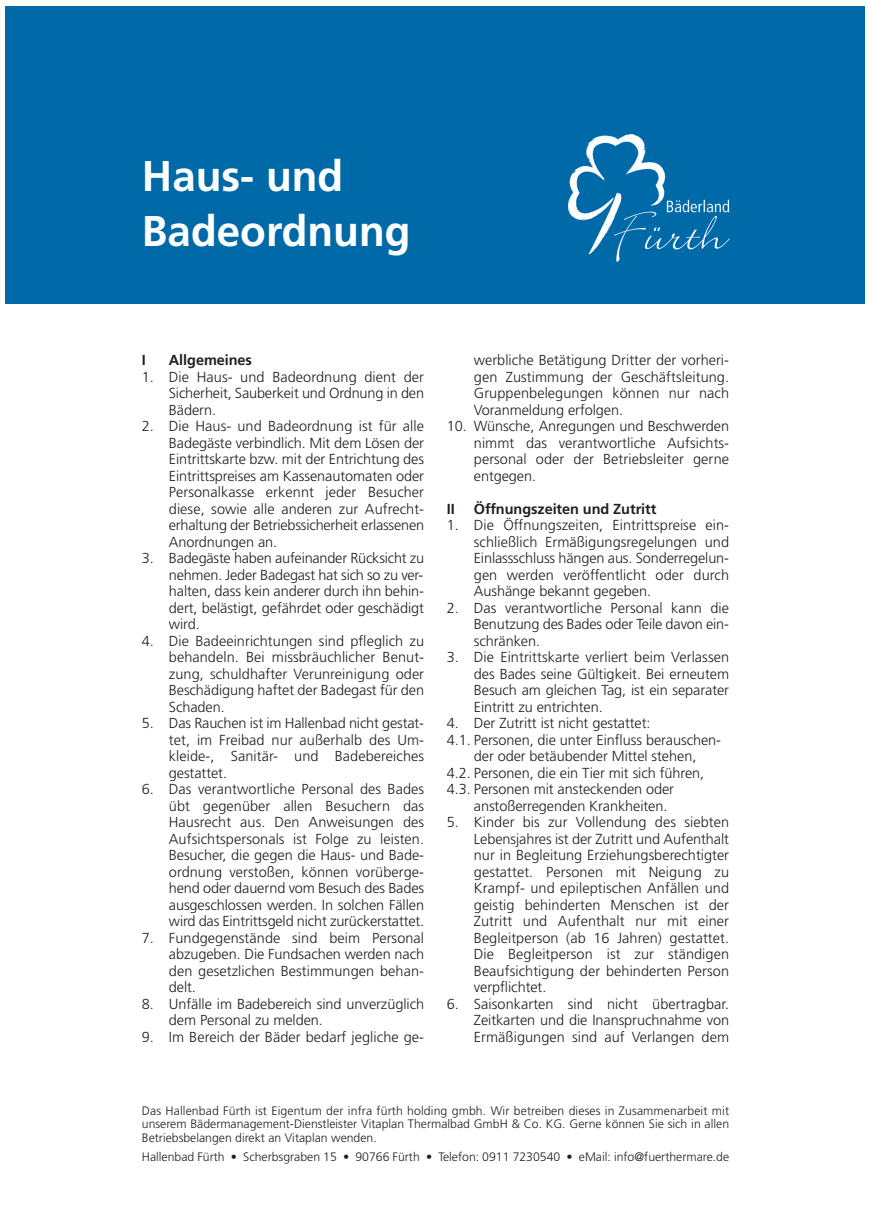
<style>
.page{position:relative;width:871px;height:1219px;background:#fff}
.page>*{position:absolute;margin:0;border:0;box-sizing:border-box;transform-origin:0 0}
.t1{font:700 43px/55.3px "Frutiger";color:#fff}
.t2{font:300 14.5px/16.5px "Frutiger LT Std";letter-spacing:-.005em;color:#231f20;text-align:justify}
.t3{font:700 14.5px "Frutiger LT Std";letter-spacing:-.005em;color:#231f20}
.t4{font:300 12.2px/13.5px "Frutiger LT Std";color:#231f20;text-align:justify}
</style>
<div class="page">
<div style="left:6px;top:6px;width:859px;height:297px;background:#006aa8"></div>
<img style="left:568px;top:134px;width:161px;height:128px">
<h1 class="t1" style="left:142px;top:152px;width:270px">Haus- und<br>Badeordnung</h1>
<p class="t3" style="left:142px;top:354px;width:6px">I</p>
<p class="t3" style="left:169px;top:354px;width:85px">Allgemeines</p>
<p class="t2" style="left:169px;top:370px;width:257px;text-indent:-27px">1. Die Haus- und Badeordnung dient der Sicherheit, Sauberkeit und Ordnung in den Bädern.</p>
<p class="t2" style="left:169px;top:419px;width:257px;text-indent:-27px">2. Die Haus- und Badeordnung ist für alle Badegäste verbindlich. Mit dem Lösen der Eintrittskarte bzw. mit der Entrichtung des Eintrittspreises am Kassenautomaten oder Personalkasse erkennt jeder Besucher diese, sowie alle anderen zur Aufrecht&shy;erhaltung der Betriebssicherheit erlassenen Anordnungen an.</p>
<p class="t2" style="left:169px;top:551px;width:257px;text-indent:-27px">3. Badegäste haben aufeinander Rücksicht zu nehmen. Jeder Badegast hat sich so zu ver&shy;halten, dass kein anderer durch ihn behin&shy;dert, belästigt, gefährdet oder geschädigt wird.</p>
<p class="t2" style="left:169px;top:634px;width:257px;text-indent:-27px">4. Die Badeeinrichtungen sind pfleglich zu behandeln. Bei missbräuchlicher Benut&shy;zung, schuldhafter Verunreinigung oder Beschädigung haftet der Badegast für den Schaden.</p>
<p class="t2" style="left:169px;top:716px;width:257px;text-indent:-27px">5. Das Rauchen ist im Hallenbad nicht gestat&shy;tet, im Freibad nur außerhalb des Um&shy;kleide-, Sanitär- und Badebereiches gestattet.</p>
<p class="t2" style="left:169px;top:782px;width:257px;text-indent:-27px">6. Das verantwortliche Personal des Bades übt gegenüber allen Besuchern das Hausrecht aus. Den Anweisungen des Aufsichtspersonals ist Folge zu leisten.<br>Besucher, die gegen die Haus- und Bade&shy;ordnung verstoßen, können vorüberge&shy;hend oder dauernd vom Besuch des Bades ausgeschlossen werden. In solchen Fällen wird das Eintrittsgeld nicht zurückerstattet.</p>
<p class="t2" style="left:169px;top:931px;width:257px;text-indent:-27px">7. Fundgegenstände sind beim Personal abzugeben. Die Fundsachen werden nach den gesetzlichen Bestimmungen behan&shy;delt.</p>
<p class="t2" style="left:169px;top:997px;width:257px;text-indent:-27px">8. Unfälle im Badebereich sind unverzüglich dem Personal zu melden.</p>
<p class="t2" style="left:142px;top:1030px;width:283px">9. Im Bereich der Bäder bedarf jegliche ge-</p>
<p class="t2" style="left:473px;top:353px;width:257px">werbliche Betätigung Dritter der vorheri&shy;gen Zustimmung der Geschäftsleitung.<br>Gruppenbelegungen können nur nach Voranmeldung erfolgen.</p>
<p class="t2" style="left:473px;top:419px;width:257px;text-indent:-27px">10. Wünsche, Anregungen und Beschwerden nimmt das verantwortliche Aufsichts&shy;personal oder der Betriebsleiter gerne entgegen.</p>
<p class="t3" style="left:446px;top:503px;width:9px">II</p>
<p class="t3" style="left:473px;top:503px;width:184px">Öffnungszeiten und Zutritt</p>
<p class="t2" style="left:473px;top:518px;width:257px;text-indent:-27px">1. Die Öffnungszeiten, Eintrittspreise ein&shy;schließlich Ermäßigungsregelungen und Einlassschluss hängen aus. Sonderregelun&shy;gen werden veröffentlicht oder durch Aushänge bekannt gegeben.</p>
<p class="t2" style="left:473px;top:601px;width:257px;text-indent:-27px">2. Das verantwortliche Personal kann die Benutzung des Bades oder Teile davon ein&shy;schränken.</p>
<p class="t2" style="left:473px;top:650px;width:257px;text-indent:-27px">3. Die Eintrittskarte verliert beim Verlassen des Bades seine Gültigkeit. Bei erneutem Besuch am gleichen Tag, ist ein separater Eintritt zu entrichten.</p>
<p class="t2" style="left:446px;top:716px;width:205px">4. Der Zutritt ist nicht gestattet:</p>
<p class="t2" style="left:446px;top:733px;width:276px">4.1. Personen, die unter Einfluss berauschen-</p>
<p class="t2" style="left:473px;top:749px;width:224px">der oder betäubender Mittel stehen,</p>
<p class="t2" style="left:446px;top:766px;width:259px">4.2. Personen, die ein Tier mit sich führen,</p>
<p class="t2" style="left:446px;top:782px;width:229px">4.3. Personen mit ansteckenden oder</p>
<p class="t2" style="left:473px;top:799px;width:195px">anstoßerregenden Krankheiten.</p>
<p class="t2" style="left:473px;top:815px;width:257px;text-indent:-27px">5. Kinder bis zur Vollendung des siebten Lebensjahres ist der Zutritt und Aufenthalt nur in Begleitung Erziehungsberechtigter gestattet. Personen mit Neigung zu Krampf- und epileptischen Anfällen und geistig behinderten Menschen ist der Zutritt und Aufenthalt nur mit einer Begleitperson (ab 16 Jahren) gestattet.<br>Die Begleitperson ist zur ständigen Beaufsichtigung der behinderten Person verpflichtet.</p>
<p class="t2" style="left:473px;top:997px;width:257px;text-indent:-27px">6. Saisonkarten sind nicht übertragbar.<br>Zeitkarten und die Inanspruchnahme von Ermäßigungen sind auf Verlangen dem</p>
<p class="t4" style="left:142px;top:1105px;width:588px">Das Hallenbad Fürth ist Eigentum der infra fürth holding gmbh. Wir betreiben dieses in Zusammenarbeit mit unserem Bädermanagement-Dienstleister Vitaplan Thermalbad GmbH &amp; Co. KG. Gerne können Sie sich in allen Betriebsbelangen direkt an Vitaplan wenden.</p>
<p class="t4" style="left:142px;top:1151px;width:588px">Hallenbad Fürth • Scherbsgraben 15 • 90766 Fürth • Telefon: 0911 7230540 • eMail: info@fuerthermare.de</p>
</div>
